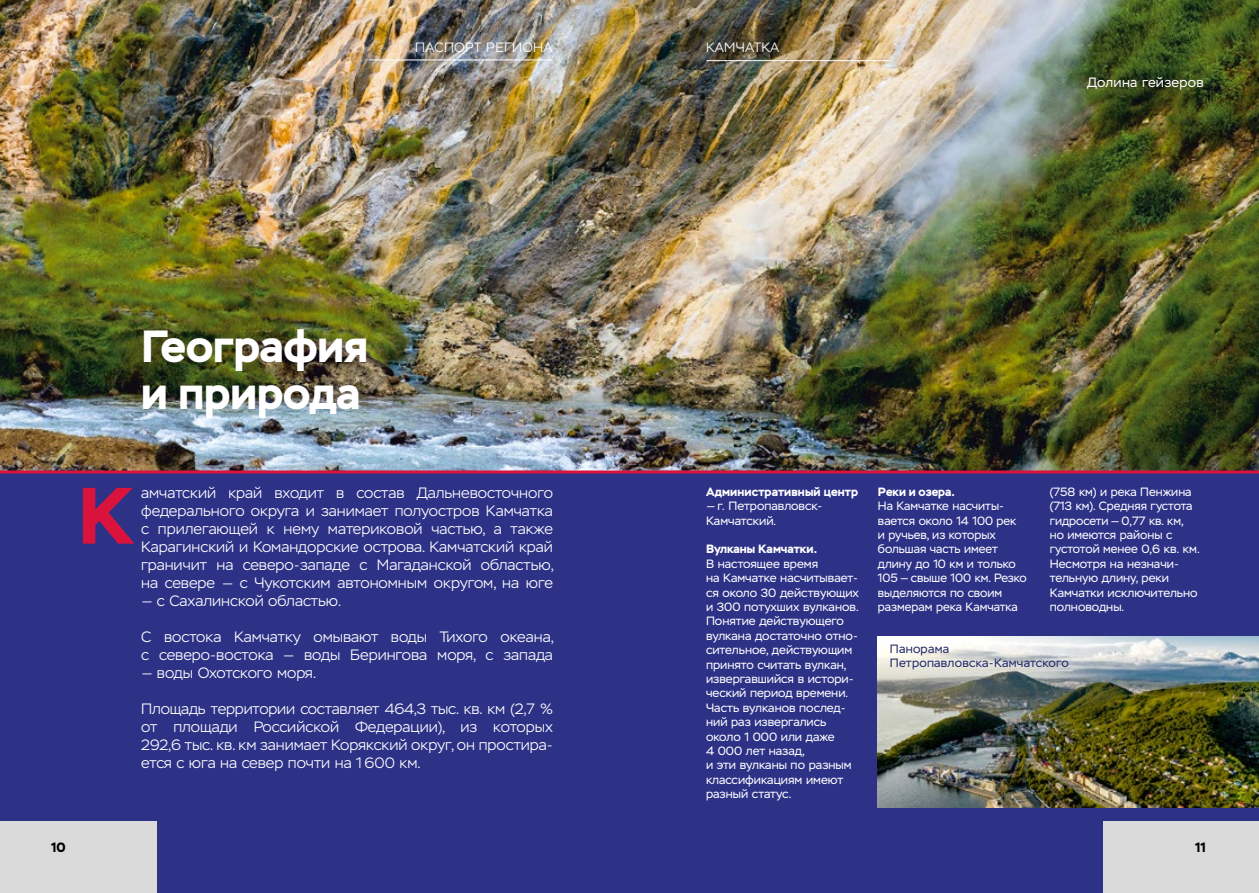
<style>
.page{position:relative;width:1259px;height:893px;background:#fff}
.page>*{position:absolute;margin:0;border:0;box-sizing:border-box;transform-origin:0 0}
.t1{font:700 79.65px "Stem";color:#d9133c}
.t2{font:700 45px/46.2px "Stem";color:#fff}
.t3{font:300 15px/18px "Stem";color:#fff;text-align:justify}
.t4{font:300 15px "Stem";letter-spacing:-.02em;color:#fff}
.t5{font:300 13.5px "Stem";letter-spacing:.02em;color:#fff}
.t6{font:13.5px "Stem";letter-spacing:.02em;color:#fff}
.t7{font:700 13.5px "Stem";color:#000}
.t8{font:12px/14.4px "Stem";color:#fff}
.t9{font:12px/14.4px "Stem";letter-spacing:.02em;color:#1f2968}
.t10{font:700 12px "Stem";letter-spacing:.01em;color:#fff}
.s1{font-weight:700}
</style>
<div class="page">
<div style="left:0;top:473px;width:629px;height:420px;background:#2d3287"></div>
<img style="left:0;top:0;width:629px;height:470px">
<hr style="left:0;top:470px;width:629px;height:3px;background:#d9133c">
<div style="left:0;top:821px;width:157px;height:72px;background:#dadada"></div>
<hr style="left:369px;top:60px;width:184px;height:1px;background:#fff">
<img style="left:629px;top:0;width:630px;height:893px">
<img style="left:878px;top:637px;width:381px;height:171px">
<hr style="left:629px;top:470px;width:630px;height:3px;background:#d9133c">
<div style="left:1103px;top:821px;width:156px;height:72px;background:#dadada"></div>
<hr style="left:706px;top:60px;width:184px;height:1px;background:#fff">
<p class="t5" style="left:415px;top:40px;width:139px">ПАСПОРТ РЕГИОНА</p>
<p class="t2" style="left:141px;top:324px;width:228px">География и природа</p>
<p class="t3" style="left:141px;top:484px;width:414px">амчатский край входит в состав Дальневосточного федерального округа и занимает полуостров Камчатка с прилегающей к нему материковой частью, а также Карагинский и Командорские острова. Камчатский край граничит на северо-западе с Магаданской областью, на севере — с Чукотским автономным округом, на юге</p>
<p class="t3" style="left:141px;top:592px;width:201px">— с Сахалинской областью.</p>
<p class="t3" style="left:141px;top:628px;width:414px">С востока Камчатку омывают воды Тихого океана, с северо-востока — воды Берингова моря, с запада</p>
<p class="t4" style="left:141px;top:664px;width:176px">— воды Охотского моря.</p>
<p class="t3" style="left:141px;top:700px;width:413px">Площадь территории составляет 464,3 тыс. кв. км (2,7 % от площади Российской Федерации), из которых 292,6 тыс. кв. км занимает Корякский округ, он простира&shy;ется с юга на север почти на 1 600 км.</p>
<p class="t1" style="left:78px;top:464px;width:57px">К</p>
<p class="t7" style="left:51px;top:839px;width:16px">10</p>
<p class="t5" style="left:706px;top:40px;width:75px">КАМЧАТКА</p>
<p class="t6" style="left:1087px;top:75px;width:118px">Долина гейзеров</p>
<p class="t10" style="left:706px;top:484px;width:154px">Административный центр</p>
<p class="t8" style="left:706px;top:499px;width:118px">— г. Петропавловск-<br>Камчатский.</p>
<p class="t8" style="left:706px;top:542px;width:154px"><span class="s1">Вулканы Камчатки.<br></span>В настоящее время<br>на Камчатке насчитывает&shy;ся около 30 действующих и 300 потухших вулканов.<br>Понятие действующего вулкана достаточно отно&shy;сительное, действующим принято считать вулкан, извергавшийся в истори&shy;ческий период времени.<br>Часть вулканов послед&shy;ний раз извергались около 1 000 или даже<br>4 000 лет назад,<br>и эти вулканы по разным классификациям имеют разный статус.</p>
<p class="t8" style="left:878px;top:485px;width:150px"><span class="s1">Реки и озера.<br></span>На Камчатке насчиты&shy;вается около 14 100 рек<br>и ручьев, из которых большая часть имеет длину до 10 км и только<br>105 — свыше 100 км. Резко выделяются по своим размерам река Камчатка</p>
<p class="t8" style="left:1049px;top:485px;width:151px">(758 км) и река Пенжина (713 км). Средняя густота гидросети — 0,77 кв. км, но имеются районы с густотой менее 0,6 кв. км.<br>Несмотря на незначи&shy;тельную длину, реки<br>Камчатки исключительно полноводны.</p>
<p class="t9" style="left:890px;top:641px;width:181px">Панорама<br>Петропавловска-Камчатского</p>
<p class="t7" style="left:1195px;top:839px;width:12px">11</p>
</div>
